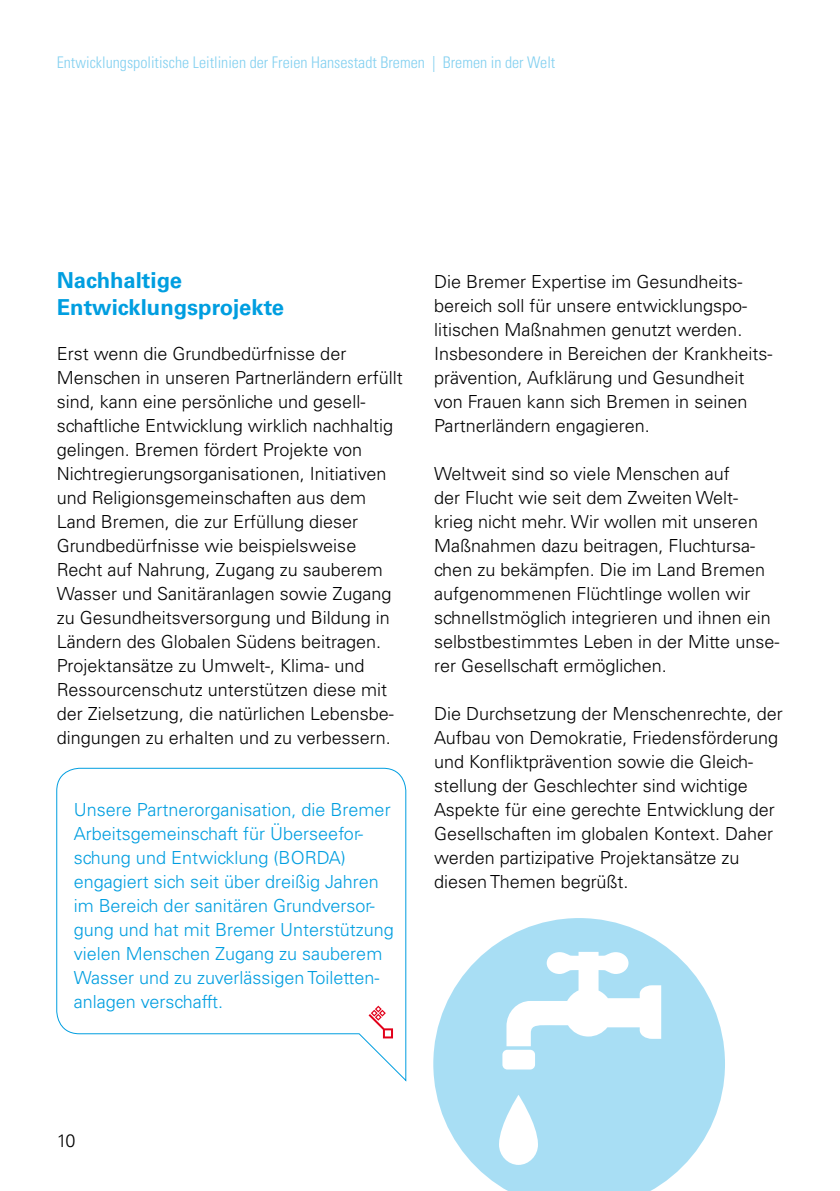
<style>
.page{position:relative;width:840px;height:1191px;background:#fff}
.page>*{position:absolute;margin:0;border:0;box-sizing:border-box;transform-origin:0 0}
.t1{font:700 22px/26.4px "Univers LT Std";color:#009ee0}
.t2{font:300 18px/24px "Univers LT Std";color:#000}
.t3{font:300 18px/24px "Univers LT Std";color:#009ee0}
.t4{font:300 condensed 16px "Univers LT Std";color:#83d0f0}
</style>
<div class="page">
<svg style="left:56px;top:767px;width:351px;height:314px"></svg>
<svg style="left:368px;top:1005px;width:25px;height:33px"></svg>
<svg style="left:433px;top:918px;width:291px;height:273px;fill:#a8def4"></svg>
<p class="t4" style="left:57px;top:53px;width:500px">Entwicklungspolitische Leitlinien der Freien Hansestadt Bremen | Bremen in der Welt</p>
<p class="t1" style="left:57px;top:267px;width:229px">Nachhaltige<br>Entwicklungsprojekte</p>
<p class="t2" style="left:57px;top:342px;width:347px">Erst wenn die Grundbedürfnisse der Menschen in unseren Partnerländern erfüllt sind, kann eine persönliche und gesell&shy;schaftliche Entwicklung wirklich nachhaltig gelingen. Bremen fördert Projekte von Nichtregierungsorganisationen, Initiativen und Religionsgemeinschaften aus dem Land Bremen, die zur Erfüllung dieser Grundbedürfnisse wie beispielsweise Recht auf Nahrung, Zugang zu sauberem Wasser und Sanitäranlagen sowie Zugang zu Gesundheitsversorgung und Bildung in Ländern des Globalen Südens beitragen.<br>Projektansätze zu Umwelt-, Klima- und Ressourcenschutz unterstützen diese mit der Zielsetzung, die natürlichen Lebensbe&shy;dingungen zu erhalten und zu verbessern.</p>
<p class="t3" style="left:74px;top:798px;width:321px">Unsere Partnerorganisation, die Bremer Arbeitsgemeinschaft für Überseefor&shy;schung und Entwicklung (BORDA) engagiert sich seit über dreißig Jahren im Bereich der sanitären Grundversor&shy;gung und hat mit Bremer Unterstützung vielen Menschen Zugang zu sauberem Wasser und zu zuverlässigen Toiletten&shy;anlagen verschafft.</p>
<p class="t2" style="left:434px;top:269px;width:339px">Die Bremer Expertise im Gesundheits&shy;bereich soll für unsere entwicklungspo&shy;litischen Maßnahmen genutzt werden.<br>Insbesondere in Bereichen der Krankheits&shy;prävention, Aufklärung und Gesundheit von Frauen kann sich Bremen in seinen Partnerländern engagieren.</p>
<p class="t2" style="left:434px;top:461px;width:346px">Weltweit sind so viele Menschen auf<br>der Flucht wie seit dem Zweiten Welt&shy;krieg nicht mehr. Wir wollen mit unseren Maßnahmen dazu beitragen, Fluchtursa&shy;chen zu bekämpfen. Die im Land Bremen aufgenommenen Flüchtlinge wollen wir schnellstmöglich integrieren und ihnen ein selbstbestimmtes Leben in der Mitte unse&shy;rer Gesellschaft ermöglichen.</p>
<p class="t2" style="left:434px;top:701px;width:350px">Die Durchsetzung der Menschenrechte, der Aufbau von Demokratie, Friedensförderung und Konfliktprävention sowie die Gleich&shy;stellung der Geschlechter sind wichtige Aspekte für eine gerechte Entwicklung der Gesellschaften im globalen Kontext. Daher werden partizipative Projektansätze zu diesen Themen begrüßt.</p>
<p class="t2" style="left:57px;top:1129px;width:20px">10</p>
</div>
